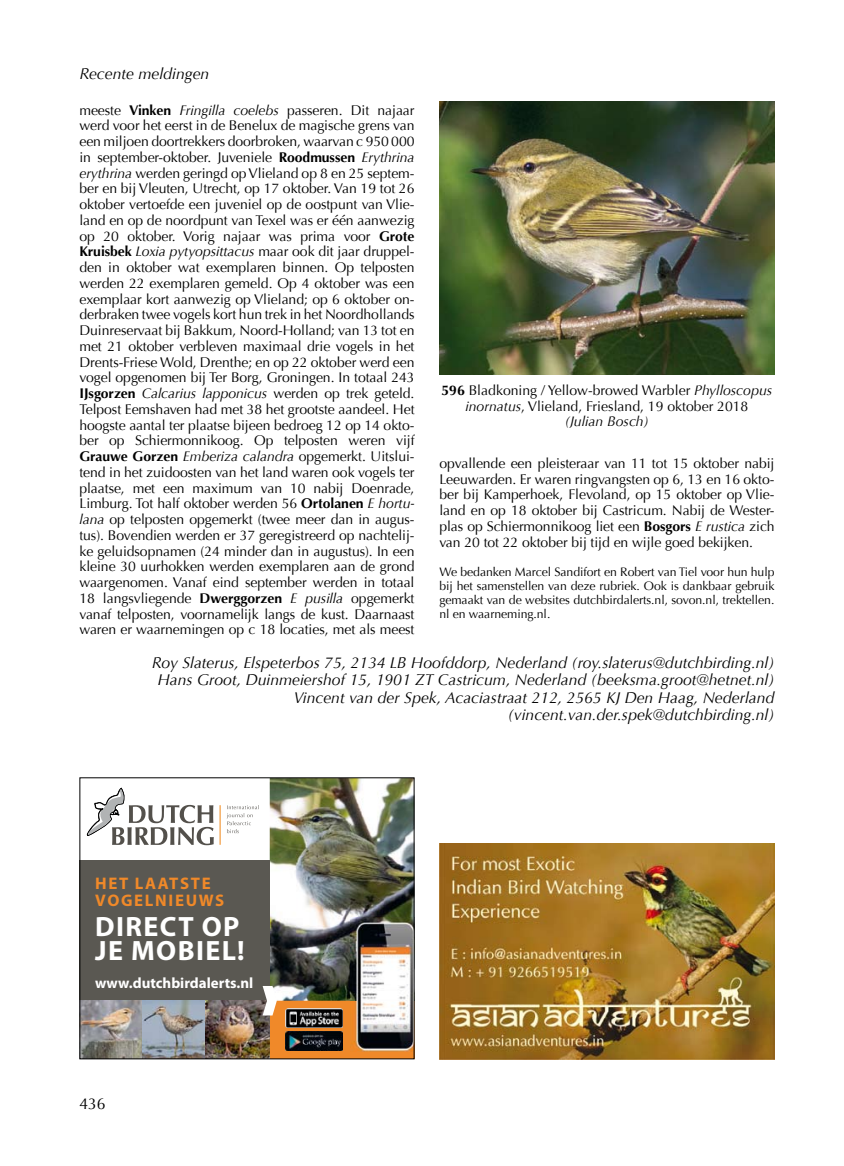
<style>
.page{position:relative;width:844px;height:1166px;background:#fff}
.page>*{position:absolute;margin:0;border:0;box-sizing:border-box;transform-origin:0 0}
.t1{font:700 28px/24.3px "Myriad Pro";letter-spacing:.05em;color:#fff}
.t2{font:700 16.8px/16.8px "Myriad Pro";letter-spacing:.1em;color:#f08929}
.Normaal{font:italic 15.75px/17.5px "Optima";color:#000;text-align:right}
.t3{font:15.75px "Optima";color:#000}
.t4{font:700 14.88px "Myriad Pro";color:#fff}
.Normaal-2{font:14px/15.8px "Optima";letter-spacing:-.005em;color:#000;text-align:justify}
.Normaal-3{font:12.25px/14px "Optima";letter-spacing:-.005em;color:#000;text-align:justify}
.s1{font-weight:700}
.s2{font-style:italic}
</style>
<div class="page">
<img style="left:439px;top:843px;width:335px;height:216px">
<img style="left:439px;top:102px;width:335px;height:273px">
<div style="left:270px;top:972px;width:144px;height:86px;background:#f08929"></div>
<img style="left:270px;top:779px;width:142px;height:222px">
<div style="left:79px;top:860px;width:191px;height:141px;background:#5a5852"></div>
<svg style="left:87px;top:788px;width:127px;height:57px"></svg>
<hr style="left:220px;top:805px;width:1px;height:40px;background:#ef8616">
<svg style="left:226px;top:805px;width:33px;height:28px"></svg>
<img style="left:350px;top:917px;width:62px;height:134px">
<img style="left:285px;top:1008px;width:57px;height:20px">
<img style="left:285px;top:1032px;width:57px;height:18px">
<img style="left:81px;top:1001px;width:189px;height:56px">
<svg style="left:262px;top:986px;width:15px;height:29px"></svg>
<div style="left:79px;top:777px;width:335px;height:282px;border:1px solid #000"></div>
<p class="Normaal" style="left:79px;top:65px;width:131px">Recente meldingen</p>
<p class="Normaal-2" style="left:79px;top:102px;width:336px">meeste <span class="s1">Vinken</span> <span class="s2">Fringilla coelebs</span> passeren. Dit najaar werd voor het eerst in de Benelux de magische grens van een miljoen doortrekkers doorbroken, waarvan c 950 000 in september-oktober. Juveniele <span class="s1">Roodmussen</span> <span class="s2">Erythrina erythrina</span> werden geringd op Vlieland op 8 en 25 septem&shy;ber en bij Vleuten, Utrecht, op 17 oktober. Van 19 tot 26 oktober vertoefde een juveniel op de oostpunt van Vlie&shy;land en op de noordpunt van Texel was er één aanwezig op 20 oktober. Vorig najaar was prima voor <span class="s1">Grote Kruisbek</span> <span class="s2">Loxia pytyopsittacus</span> maar ook dit jaar druppel&shy;den in oktober wat exemplaren binnen. Op telposten werden 22 exemplaren gemeld. Op 4 oktober was een exemplaar kort aanwezig op Vlieland; op 6 oktober on&shy;derbraken twee vogels kort hun trek in het Noordhollands Duinreservaat bij Bakkum, Noord-Holland; van 13 tot en met 21 oktober verbleven maximaal drie vogels in het Drents-Friese Wold, Drenthe; en op 22 oktober werd een vogel opgenomen bij Ter Borg, Groningen. In totaal 243<br><span class="s1">IJsgorzen</span> <span class="s2">Calcarius lapponicus</span> werden op trek geteld.<br>Telpost Eemshaven had met 38 het grootste aandeel. Het hoogste aantal ter plaatse bijeen bedroeg 12 op 14 okto&shy;ber op Schiermonnikoog. Op telposten weren vijf <span class="s1">Grauwe Gorzen</span> <span class="s2">Emberiza calandra</span> opgemerkt. Uitslui&shy;tend in het zuidoosten van het land waren ook vogels ter plaatse, met een maximum van 10 nabij Doenrade, Limburg. Tot half oktober werden 56 <span class="s1">Ortolanen</span> <span class="s2">E hortu&shy;lana</span> op telposten opgemerkt (twee meer dan in augus&shy;tus). Bovendien werden er 37 geregistreerd op nachtelij&shy;ke geluidsopnamen (24 minder dan in augustus). In een kleine 30 uurhokken werden exemplaren aan de grond waargenomen. Vanaf eind september werden in totaal 18 langsvliegende <span class="s1">Dwerggorzen</span> <span class="s2">E pusilla</span> opgemerkt vanaf telposten, voornamelijk langs de kust. Daarnaast waren er waarnemingen op c 18 locaties, met als meest</p>
<p class="Normaal-2" style="left:441px;top:382px;width:332px;text-align:center"><span class="s1">596</span> Bladkoning / Yellow-browed Warbler <span class="s2">Phylloscopus inornatus</span>, Vlieland, Friesland, 19 oktober 2018<br><span class="s2">(Julian Bosch)</span></p>
<p class="Normaal-2" style="left:439px;top:455px;width:336px">opvallende een pleisteraar van 11 tot 15 oktober nabij Leeuwarden. Er waren ringvangsten op 6, 13 en 16 okto&shy;ber bij Kamperhoek, Flevoland, op 15 oktober op Vlie&shy;land en op 18 oktober bij Castricum. Nabij de Wester&shy;plas op Schiermonnikoog liet een <span class="s1">Bosgors</span> <span class="s2">E rustica</span> zich van 20 tot 22 oktober bij tijd en wijle goed bekijken.</p>
<p class="Normaal-3" style="left:439px;top:565px;width:336px">We bedanken Marcel Sandifort en Robert van Tiel voor hun hulp bij het samenstellen van deze rubriek. Ook is dankbaar gebruik gemaakt van de websites dutchbirdalerts.nl, sovon.nl, trektellen. nl en waarneming.nl.</p>
<p class="Normaal" style="left:152px;top:654px;width:624px">Roy Slaterus, Elspeterbos 75, 2134 LB Hoofddorp, Nederland (roy.slaterus@dutchbirding.nl)</p>
<p class="Normaal" style="left:157px;top:671px;width:618px">Hans Groot, Duinmeiershof 15, 1901 ZT Castricum, Nederland (beeksma.groot@hetnet.nl)</p>
<p class="Normaal" style="left:294px;top:689px;width:482px">Vincent van der Spek, Acaciastraat 212, 2565 KJ Den Haag, Nederland (vincent.van.der.spek@dutchbirding.nl)</p>
<p class="t2" style="left:95px;top:875px;width:131px">HET LAATSTE<br>VOGELNIEUWS</p>
<p class="t1" style="left:95px;top:914px;width:151px">DIRECT OP<br>JE MOBIEL!</p>
<p class="t4" style="left:95px;top:975px;width:160px">www.dutchbirdalerts.nl</p>
<p class="t3" style="left:79px;top:1094px;width:28px">436</p>
</div>
